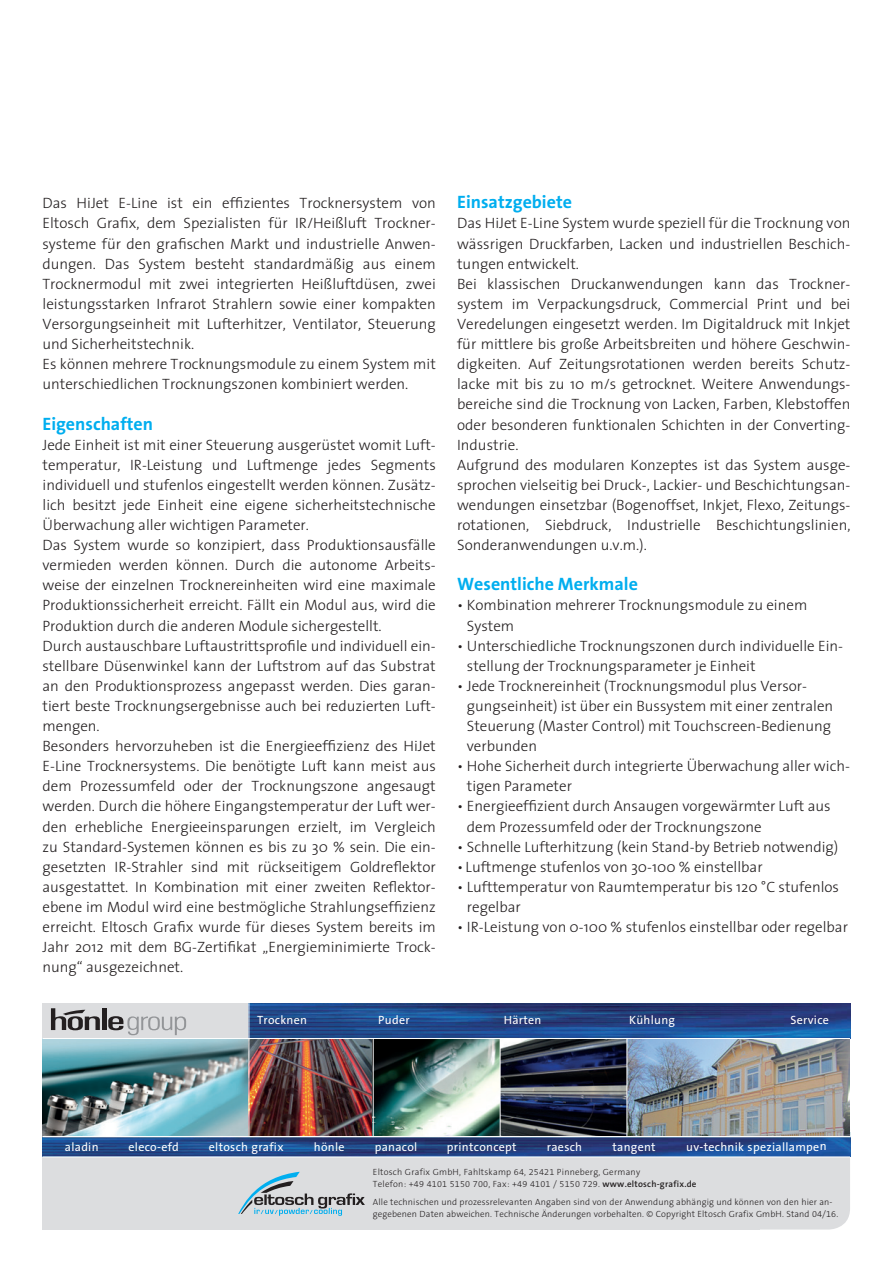
<style>
.page{position:relative;width:893px;height:1263px;background:#fff}
.page>*{position:absolute;margin:0;border:0;box-sizing:border-box;transform-origin:0 0}
.t1{font:700 18px "The Sans B7";color:#00aeef}
.t2{font:300 15px/20.1px "The Sans";color:#231f20}
.t3{font:12px "The Sans B5 Plain";letter-spacing:.025em;color:#fff}
.t4{font:300 9px/12px "The Sans B3";letter-spacing:.015em;color:#231f20}
.s1{font-family:"The Sans B6";font-weight:600}
</style>
<div class="page">
<div style="left:42px;top:1003px;width:767px;height:136px;background:#dcdddf"></div>
<div style="left:42px;top:1108px;width:808px;height:121px;background:#dcdddf;border-radius:21px"></div>
<div style="left:42px;top:1108px;width:718px;height:121px;background:#dcdddf"></div>
<div style="left:102px;top:1008px;width:5px;height:22px;background:#231f20"></div>
<svg style="left:108px;top:1016px;width:78px;height:19px"></svg>
<svg style="left:51px;top:1008px;width:49px;height:22px"></svg>
<img style="left:250px;top:1003px;width:600px;height:129px">
<hr style="left:627px;top:1038px;width:1px;height:98px;background:#fff">
<svg style="left:238px;top:1172px;width:127px;height:44px"></svg>
<img style="left:42px;top:1132px;width:808px;height:24px">
<img style="left:42px;top:1039px;width:213px;height:97px">
<hr style="left:42px;top:1038px;width:808px;height:1px;background:#fff">
<hr style="left:42px;top:1136px;width:808px;height:1px;background:#fff">
<hr style="left:249px;top:1003px;width:1px;height:133px;background:#fff">
<hr style="left:373px;top:1038px;width:1px;height:98px;background:#fff">
<hr style="left:500px;top:1038px;width:1px;height:98px;background:#fff">
<hr style="left:626px;top:1038px;width:1px;height:98px;background:#fff">
<hr style="left:42px;top:1156px;width:808px;height:1px;background:#fff">
<p class="t2" style="left:43px;top:193px;width:395px">Das HiJet E-Line ist ein effizientes Trocknersystem von Eltosch Grafix, dem Spezialisten für IR/Heißluft Trockner&shy;systeme für den grafischen Markt und industrielle Anwen&shy;dungen. Das System besteht standardmäßig aus einem Trocknermodul mit zwei integrierten Heißluftdüsen, zwei leistungsstarken Infrarot Strahlern sowie einer kompakten Versorgungseinheit mit Lufterhitzer, Ventilator, Steuerung und Sicherheitstechnik.<br>Es können mehrere Trocknungsmodule zu einem System mit unterschiedlichen Trocknungszonen kombiniert werden.</p>
<p class="t1" style="left:43px;top:414px;width:112px">Eigenschaften</p>
<p class="t2" style="left:43px;top:434px;width:395px">Jede Einheit ist mit einer Steuerung ausgerüstet womit Luft&shy;temperatur, IR-Leistung und Luftmenge jedes Segments individuell und stufenlos eingestellt werden können. Zusätz&shy;lich besitzt jede Einheit eine eigene sicherheitstechnische Überwachung aller wichtigen Parameter.<br>Das System wurde so konzipiert, dass Produktionsausfälle vermieden werden können. Durch die autonome Arbeits&shy;weise der einzelnen Trocknereinheiten wird eine maximale Produktionssicherheit erreicht. Fällt ein Modul aus, wird die Produktion durch die anderen Module sichergestellt.<br>Durch austauschbare Luftaustrittsprofile und individuell ein&shy;stellbare Düsenwinkel kann der Luftstrom auf das Substrat an den Produktionsprozess angepasst werden. Dies garan&shy;tiert beste Trocknungsergebnisse auch bei reduzierten Luft&shy;mengen.<br>Besonders hervorzuheben ist die Energieeffizienz des HiJet E-Line Trocknersystems. Die benötigte Luft kann meist aus dem Prozessumfeld oder der Trocknungszone angesaugt werden. Durch die höhere Eingangstemperatur der Luft wer&shy;den erhebliche Energieeinsparungen erzielt, im Vergleich zu Standard-Systemen können es bis zu 30 % sein. Die ein&shy;gesetzten IR-Strahler sind mit rückseitigem Goldreflektor ausgestattet. In Kombination mit einer zweiten Reflektor&shy;ebene im Modul wird eine bestmögliche Strahlungseffizienz erreicht. Eltosch Grafix wurde für dieses System bereits im Jahr 2012 mit dem BG-Zertifikat „Energieminimierte Trock&shy;nung“ ausgezeichnet.</p>
<p class="t1" style="left:457px;top:193px;width:116px">Einsatzgebiete</p>
<p class="t2" style="left:457px;top:213px;width:395px">Das HiJet E-Line System wurde speziell für die Trocknung von wässrigen Druckfarben, Lacken und industriellen Beschich&shy;tungen entwickelt.<br>Bei klassischen Druckanwendungen kann das Trockner&shy;system im Verpackungsdruck, Commercial Print und bei Veredelungen eingesetzt werden. Im Digitaldruck mit Inkjet für mittlere bis große Arbeitsbreiten und höhere Geschwin&shy;digkeiten. Auf Zeitungsrotationen werden bereits Schutz&shy;lacke mit bis zu 10 m/s getrocknet. Weitere Anwendungs&shy;bereiche sind die Trocknung von Lacken, Farben, Klebstoffen oder besonderen funktionalen Schichten in der Converting-Industrie.<br>Aufgrund des modularen Konzeptes ist das System ausge&shy;sprochen vielseitig bei Druck-, Lackier- und Beschichtungsan&shy;wendungen einsetzbar (Bogenoffset, Inkjet, Flexo, Zeitungs&shy;rotationen, Siebdruck, Industrielle Beschichtungslinien, Sonderanwendungen u.v.m.).</p>
<p class="t1" style="left:457px;top:574px;width:182px">Wesentliche Merkmale</p>
<p class="t2" style="left:467px;top:595px;width:342px;text-indent:-10px">• Kombination mehrerer Trocknungsmodule zu einem<br>System</p>
<p class="t2" style="left:467px;top:635px;width:378px;text-indent:-10px">• Unterschiedliche Trocknungszonen durch individuelle Ein&shy;stellung der Trocknungsparameter je Einheit</p>
<p class="t2" style="left:467px;top:675px;width:368px;text-indent:-10px">• Jede Trocknereinheit (Trocknungsmodul plus Versor&shy;gungseinheit) ist über ein Bussystem mit einer zentralen Steuerung (Master Control) mit Touchscreen-Bedienung verbunden</p>
<p class="t2" style="left:467px;top:756px;width:385px;text-indent:-10px">• Hohe Sicherheit durch integrierte Überwachung aller wich&shy;tigen Parameter</p>
<p class="t2" style="left:467px;top:796px;width:365px;text-indent:-10px">• Energieeffizient durch Ansaugen vorgewärmter Luft aus dem Prozessumfeld oder der Trocknungszone</p>
<p class="t2" style="left:457px;top:836px;width:383px">• Schnelle Lufterhitzung (kein Stand-by Betrieb notwendig)</p>
<p class="t2" style="left:457px;top:856px;width:307px">• Luftmenge stufenlos von 30-100 % einstellbar</p>
<p class="t2" style="left:467px;top:876px;width:374px;text-indent:-10px">• Lufttemperatur von Raumtemperatur bis 120 °C stufenlos regelbar</p>
<p class="t2" style="left:457px;top:916px;width:392px">• IR-Leistung von 0-100 % stufenlos einstellbar oder regelbar</p>
<p class="t3" style="left:257px;top:1014px;width:51px">Trocknen</p>
<p class="t3" style="left:504px;top:1014px;width:39px">Härten</p>
<p class="t3" style="left:629px;top:1014px;width:47px">Kühlung</p>
<p class="t3" style="left:791px;top:1014px;width:40px">Service</p>
<p class="t3" style="left:378px;top:1014px;width:33px">Puder</p>
<p class="t3" style="left:65px;top:1140px;width:35px">aladin</p>
<p class="t3" style="left:129px;top:1140px;width:52px">eleco-efd</p>
<p class="t3" style="left:209px;top:1140px;width:76px">eltosch grafix</p>
<p class="t3" style="left:314px;top:1140px;width:32px">hönle</p>
<p class="t3" style="left:375px;top:1140px;width:44px">panacol</p>
<p class="t3" style="left:447px;top:1140px;width:71px">printconcept</p>
<p class="t3" style="left:547px;top:1140px;width:37px">raesch</p>
<p class="t3" style="left:612px;top:1140px;width:45px">tangent</p>
<p class="t3" style="left:686px;top:1140px;width:142px">uv-technik speziallampen</p>
<p class="t4" style="left:373px;top:1166px;width:325px">Eltosch Grafix GmbH, Fahltskamp 64, 25421 Pinneberg, Germany<br>Telefon: +49 4101 5150 700, Fax: +49 4101 / 5150 729. <span class="s1">www.eltosch-grafix.de</span></p>
<p class="t4" style="left:373px;top:1196px;width:467px">Alle technischen und prozessrelevanten Angaben sind von der Anwendung abhängig und können von den hier an&shy;gegebenen Daten abweichen. Technische Änderungen vorbehalten. © Copyright Eltosch Grafix GmbH. Stand 04/16.</p>
</div>
